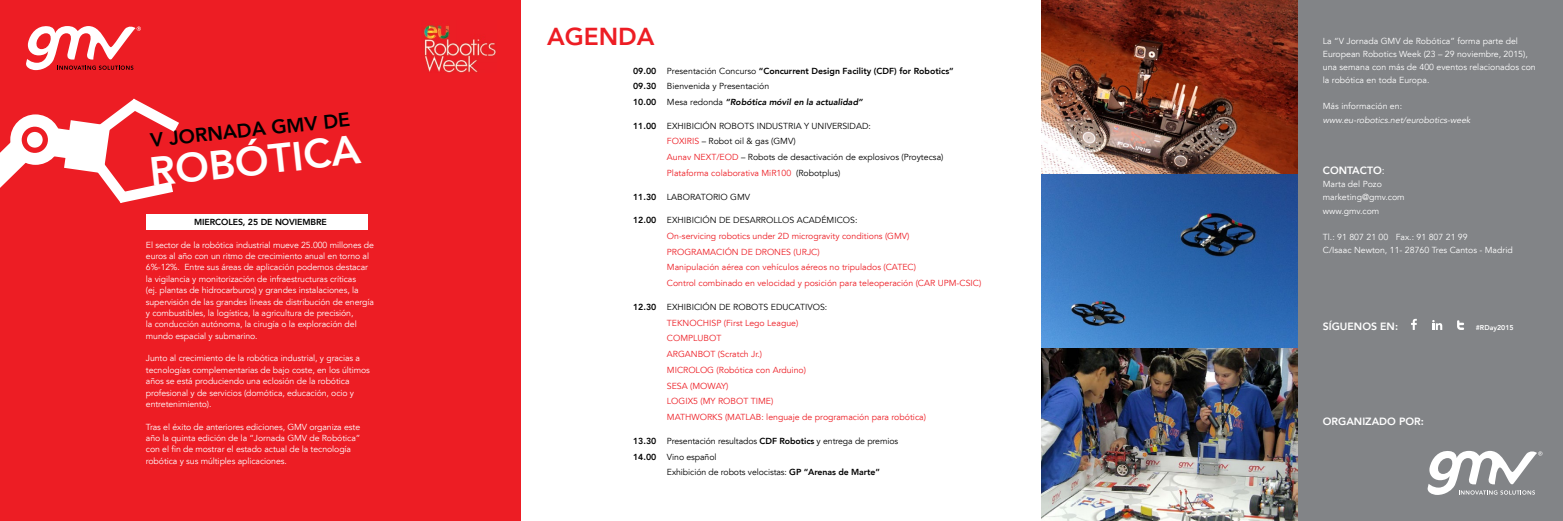
<style>
.page{position:relative;width:1563px;height:521px;background:#fff}
.page>*{position:absolute;margin:0;border:0;box-sizing:border-box;transform-origin:0 0}
.t1{font:800 40.6px "Avenir LT";color:#fff}
.t2{font:800 24.5px "Avenir LT";color:#ed1d24}
.t3{font:800 19.6px "Avenir LT";color:#000}
.t4{font:800 10.5px "Avenir LT";color:#fff}
.t5{font:8.75px/11.4px "Avenir LT";letter-spacing:-.01em;color:#fff}
.t6{font:8.75px/15.8px "Avenir LT";color:#000}
.t7{font:8.75px/15.8px "Avenir LT";color:#ed1d24}
.t8{font:800 8.75px/15.8px "Avenir LT";letter-spacing:-.005em;color:#000;text-align:justify}
.t9{font:italic 8.75px "Avenir LT";color:#fff}
.t10{font:800 7px "Avenir LT";color:#fff}
.s1{font-weight:800}
.s2{font-weight:800;font-style:italic}
.s3{color:#ed1d24}
.s4{font-weight:400}
</style>
<div class="page">
<div style="left:0;top:0;width:520px;height:521px;background:#ed1d24"></div>
<div style="left:1043px;top:0;width:520px;height:521px;background:#828487"></div>
<div style="left:146px;top:214px;width:221px;height:16px;background:#fff"></div>
<svg style="left:26px;top:26px;width:115px;height:44px"></svg>
<svg style="left:1427px;top:450px;width:115px;height:45px"></svg>
<img style="left:423px;top:25px;width:73px;height:47px">
<svg style="left:0;top:99px;width:179px;height:104px"></svg>
<img style="left:1042px;top:0;width:255px;height:521px">
<svg style="left:1411px;top:319px;width:5px;height:11px"></svg>
<svg style="left:1457px;top:320px;width:7px;height:10px"></svg>
<svg style="left:1432px;top:320px;width:10px;height:10px"></svg>
<div style="left:24px;top:129px;width:21px;height:21px;background:#fff;border-radius:50%"></div>
<div style="left:22px;top:127px;width:26px;height:26px;border:5px solid #ed1d24;border-radius:50%"></div>
<h3 class="t3" style="left:149px;top:129px;width:202px;rotate:-6deg">V JORNADA GMV DE</h3>
<h1 class="t1" style="left:147px;top:148px;width:213px;rotate:-6deg">ROBÓtICA</h1>
<p class="t8" style="left:194px;top:214px;width:134px">MIERCOLES, 25 DE NOVIEMBRE</p>
<p class="t5" style="left:146px;top:239px;width:230px">El sector de la robótica industrial mueve 25.000 millones de euros al año con un ritmo de crecimiento anual en torno al 6%-12%. Entre sus áreas de aplicación podemos destacar la vigilancia y monitorización de infraestructuras críticas<br>(ej. plantas de hidrocarburos) y grandes instalaciones, la supervisión de las grandes líneas de distribución de energía y combustibles, la logística, la agricultura de precisión,<br>la conducción autónoma, la cirugía o la exploración del mundo espacial y submarino.</p>
<p class="t5" style="left:146px;top:353px;width:226px">Junto al crecimiento de la robótica industrial, y gracias a tecnologías complementarias de bajo coste, en los últimos años se está produciendo una eclosión de la robótica profesional y de servicios (domótica, educación, ocio y entretenimiento).</p>
<p class="t5" style="left:146px;top:421px;width:216px">Tras el éxito de anteriores ediciones, GMV organiza este año la quinta edición de la “Jornada GMV de Robótica” con el fin de mostrar el estado actual de la tecnología robótica y sus múltiples aplicaciones.</p>
<h2 class="t2" style="left:547px;top:22px;width:109px">AGENDA</h2>
<p class="t8" style="left:633px;top:63px;width:25px">09.00<br>09.30<br>10.00</p>
<p class="t8" style="left:633px;top:118px;width:25px">11.00</p>
<p class="t8" style="left:633px;top:189px;width:25px">11.30</p>
<p class="t8" style="left:633px;top:212px;width:25px">12.00</p>
<p class="t8" style="left:633px;top:299px;width:25px">12.30</p>
<p class="t8" style="left:633px;top:433px;width:25px">13.30<br>14.00</p>
<p class="t6" style="left:667px;top:63px;width:288px">Presentación Concurso <span class="s1">“Concurrent Design Facility (CDF) for Robotics”<br></span>Bienvenida y Presentación<br>Mesa redonda <span class="s2">“Robótica móvil en la actualidad”</span></p>
<p class="t6" style="left:667px;top:118px;width:278px">Exhibición robots industria y universidad:<br><span class="s3">FOXI RIS</span> – Robot oil &amp; gas (GMV)<br><span class="s3">Aunav N EXT/EOD</span> – Robots de desactivación de explosivos (Proytecsa)<br><span class="s3">Plataforma colaborativa MiR100</span> (Robotplus)</p>
<p class="t6" style="left:667px;top:189px;width:85px">laboratorio GMV</p>
<p class="t6" style="left:667px;top:213px;width:192px">Exhib ición de desarrollos académ icos:</p>
<p class="t7" style="left:667px;top:228px;width:244px">On-servicing robotics under 2D microgravity conditions (GMV)<br>PROGRAMACIÓN</p>
<p class="t7" style="left:667px;top:244px;width:316px;text-indent:74px">DE DRON ES (U RJC)<br>Manipulación aérea con vehículos aéreos no tripulados (CATEC)<br>Control combinado en velocidad y posición para teleoperación (CAR U PM-CSI C)</p>
<p class="t6" style="left:667px;top:299px;width:162px">Exhibición de robots educativos:</p>
<p class="t7" style="left:667px;top:315px;width:133px">TEKNOCHIS P (First Lego League)<br>COMPLU BOT<br>ARGAN BOT (Scratch Jr.)<br>MICROLO</p>
<p class="t7" style="left:667px;top:362px;width:261px;text-indent:40px">G (Robótica con Arduino)<br>SESA (MOWAY)<br>LOGIX5 (MY ROBOT TI ME)<br>mathworks (MATLAB: lenguaje de programación para robótica)</p>
<p class="t6" style="left:667px;top:433px;width:233px">Presentación resultados <span class="s1">CDF Robotics</span> y entrega de premios<br>Vino español<br>Exhibición de robots velocistas: <span class="s1">GP “Arenas de Marte”</span></p>
<p class="t5" style="left:1323px;top:34px;width:214px;line-height:13.1px">La “V Jornada GMV de Robótica” forma parte del European Robotics Week (23 – 29 noviembre, 2015), una semana con más de 400 eventos relacionados con la robótica en toda Europa.</p>
<p class="t5" style="left:1323px;top:101px;width:81px">Más información en:</p>
<p class="t9" style="left:1323px;top:114px;width:149px">www.eu-robotics.net/eurobotics-week</p>
<p class="t4" style="left:1323px;top:164px;width:63px">Con tacto<span class="s4">:</span></p>
<p class="t5" style="left:1323px;top:178px;width:83px;line-height:13.1px">Marta del Pozo marketing@gmv.com www.gmv.com</p>
<p class="t5" style="left:1323px;top:230px;width:191px;line-height:13.1px">Tl.: 91 807 21 00 Fax.: 91 807 21 99<br>C/Isaac N ewton, 11- 28760 Tres Cantos - Madrid</p>
<p class="t4" style="left:1323px;top:320px;width:33px">Síguenos</p>
<p class="t4" style="left:1380px;top:320px;width:19px">en :</p>
<p class="t10" style="left:1475px;top:323px;width:39px">#RDay2015</p>
<p class="t4" style="left:1323px;top:415px;width:17px">Organi</p>
<p class="t4" style="left:1365px;top:415px;width:16px">zado</p>
<p class="t4" style="left:1399px;top:415px;width:8px">por</p>
<p class="t4" style="left:1421px;top:415px;width:5px">:</p>
</div>
